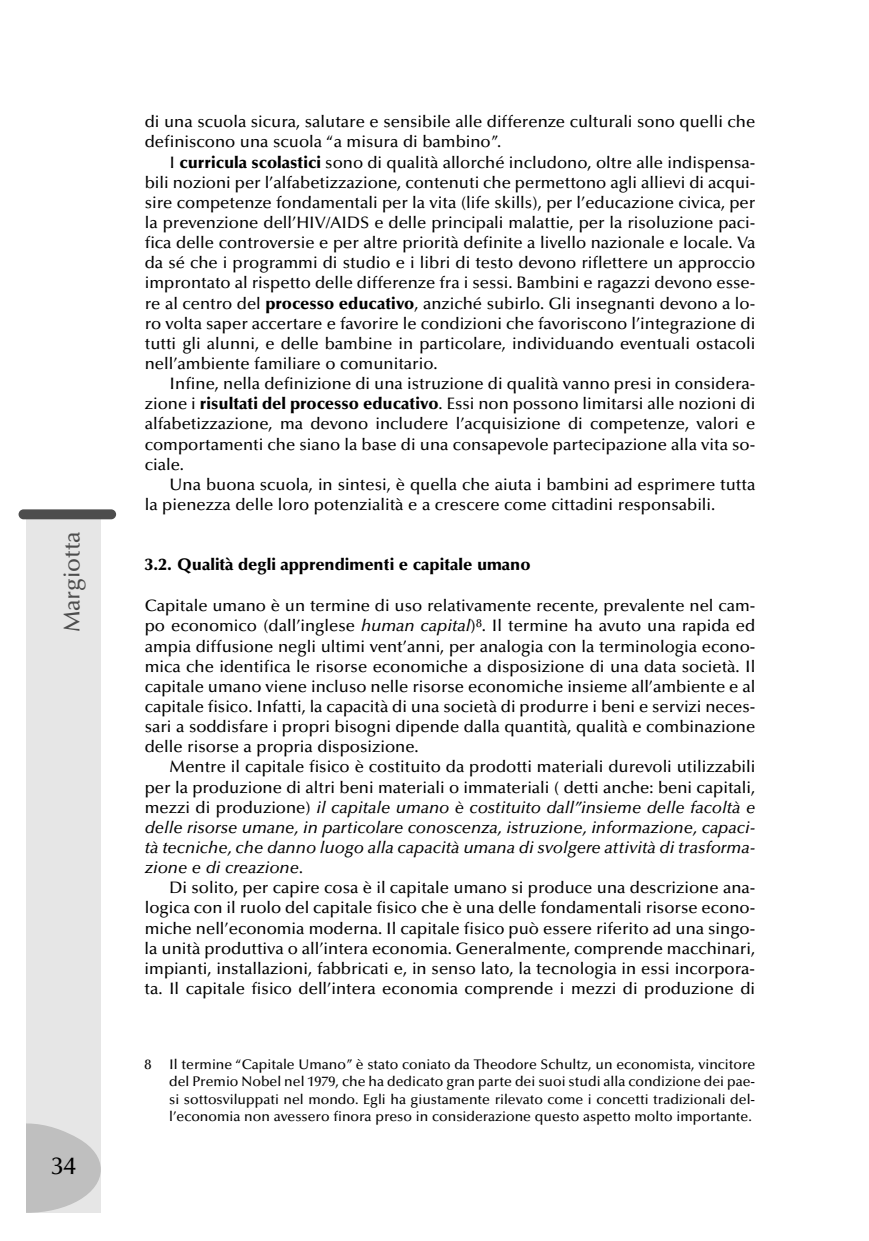
<style>
.page{position:relative;width:869px;height:1241px;background:#fff}
.page>*{position:absolute;margin:0;border:0;box-sizing:border-box;transform-origin:0 0}
.t1{font:500 24.5px "Optima";color:#000}
.t2{font:500 22.75px "Optima";color:#4d4d4d}
.t3{font:500 16.62px "Optima";color:#000}
.t4{font:italic 500 16.62px "Optima";color:#000}
.t5{font:900 16.62px "Optima";color:#000}
.t6{font:500 14px/17.5px "Optima";color:#000;text-align:justify}
.s1{font-weight:900}
.s2{font-style:italic}
.s3{font-style:normal}
</style>
<div class="page">
<div style="left:27px;top:517px;width:74px;height:695px;background:#e6e6e6"></div>
<div style="left:19px;top:509px;width:97px;height:10px;background:#4d4d4d;border-radius:5px"></div>
<svg style="left:26px;top:1122px;width:75px;height:90px"></svg>
<p class="t2" style="left:63px;top:632px;width:103px;rotate:-90deg">Margiotta</p>
<p class="t1" style="left:52px;top:1156px;width:26px">34</p>
<p class="t3" style="left:145px;top:115px;width:611px">di una scuola sicura, salutare e sensibile alle differenze culturali sono quelli che</p>
<p class="t3" style="left:145px;top:135px;width:358px">definiscono una scuola “a misura di bambino”.</p>
<p class="t3" style="left:169px;top:155px;width:587px">I <span class="s1">curricula scolastici</span> sono di qualità allorché includono, oltre alle indispensa-</p>
<p class="t3" style="left:145px;top:175px;width:611px">bili nozioni per l’alfabetizzazione, contenuti che permettono agli allievi di acqui-</p>
<p class="t3" style="left:145px;top:196px;width:611px">sire competenze fondamentali per la vita (life skills), per l’educazione civica, per</p>
<p class="t3" style="left:145px;top:216px;width:611px">la prevenzione dell’HIV/AIDS e delle principali malattie, per la risoluzione paci-</p>
<p class="t3" style="left:145px;top:236px;width:611px">fica delle controversie e per altre priorità definite a livello nazionale e locale. Va</p>
<p class="t3" style="left:145px;top:256px;width:611px">da sé che i programmi di studio e i libri di testo devono riflettere un approccio</p>
<p class="t3" style="left:145px;top:276px;width:611px">improntato al rispetto delle differenze fra i sessi. Bambini e ragazzi devono esse-</p>
<p class="t3" style="left:145px;top:296px;width:611px">re al centro del <span class="s1">processo educativo</span>, anziché subirlo. Gli insegnanti devono a lo-</p>
<p class="t3" style="left:145px;top:316px;width:611px">ro volta saper accertare e favorire le condizioni che favoriscono l’integrazione di</p>
<p class="t3" style="left:145px;top:337px;width:611px">tutti gli alunni, e delle bambine in particolare, individuando eventuali ostacoli</p>
<p class="t3" style="left:145px;top:357px;width:294px">nell’ambiente familiare o comunitario.</p>
<p class="t3" style="left:169px;top:377px;width:587px">Infine, nella definizione di una istruzione di qualità vanno presi in considera-</p>
<p class="t3" style="left:145px;top:397px;width:611px">zione i <span class="s1">risultati del processo educativo</span>. Essi non possono limitarsi alle nozioni di</p>
<p class="t3" style="left:145px;top:417px;width:611px">alfabetizzazione, ma devono includere l’acquisizione di competenze, valori e</p>
<p class="t3" style="left:145px;top:437px;width:611px">comportamenti che siano la base di una consapevole partecipazione alla vita so-</p>
<p class="t3" style="left:145px;top:457px;width:41px">ciale.</p>
<p class="t3" style="left:169px;top:477px;width:587px">Una buona scuola, in sintesi, è quella che aiuta i bambini ad esprimere tutta</p>
<p class="t3" style="left:145px;top:498px;width:572px">la pienezza delle loro potenzialità e a crescere come cittadini responsabili.</p>
<p class="t5" style="left:145px;top:558px;width:387px">3.2. Qualità degli apprendimenti e capitale umano</p>
<p class="t3" style="left:145px;top:598px;width:611px">Capitale umano è un termine di uso relativamente recente, prevalente nel cam-</p>
<p class="t3" style="left:145px;top:619px;width:611px">po economico (dall’inglese <span class="s2">human capital</span>)<sup>8</sup>. Il termine ha avuto una rapida ed</p>
<p class="t3" style="left:145px;top:639px;width:611px">ampia diffusione negli ultimi vent’anni, per analogia con la terminologia econo-</p>
<p class="t3" style="left:145px;top:659px;width:611px">mica che identifica le risorse economiche a disposizione di una data società. Il</p>
<p class="t3" style="left:145px;top:679px;width:611px">capitale umano viene incluso nelle risorse economiche insieme all’ambiente e al</p>
<p class="t3" style="left:145px;top:699px;width:611px">capitale fisico. Infatti, la capacità di una società di produrre i beni e servizi neces-</p>
<p class="t3" style="left:145px;top:720px;width:611px">sari a soddisfare i propri bisogni dipende dalla quantità, qualità e combinazione</p>
<p class="t3" style="left:145px;top:740px;width:275px">delle risorse a propria disposizione.</p>
<p class="t3" style="left:169px;top:760px;width:587px">Mentre il capitale fisico è costituito da prodotti materiali durevoli utilizzabili</p>
<p class="t3" style="left:145px;top:780px;width:611px">per la produzione di altri beni materiali o immateriali ( detti anche: beni capitali,</p>
<p class="t4" style="left:145px;top:800px;width:611px"><span class="s3">mezzi di produzione)</span> il capitale umano è costituito dall’’insieme delle facoltà e</p>
<p class="t4" style="left:145px;top:820px;width:611px">delle risorse umane, in particolare conoscenza, istruzione, informazione, capaci-</p>
<p class="t4" style="left:145px;top:840px;width:611px">tà tecniche, che danno luogo alla capacità umana di svolgere attività di trasforma-</p>
<p class="t4" style="left:145px;top:860px;width:160px">zione e di creazione.</p>
<p class="t3" style="left:169px;top:881px;width:587px">Di solito, per capire cosa è il capitale umano si produce una descrizione ana-</p>
<p class="t3" style="left:145px;top:901px;width:611px">logica con il ruolo del capitale fisico che è una delle fondamentali risorse econo-</p>
<p class="t3" style="left:145px;top:921px;width:611px">miche nell’economia moderna. Il capitale fisico può essere riferito ad una singo-</p>
<p class="t3" style="left:145px;top:941px;width:611px">la unità produttiva o all’intera economia. Generalmente, comprende macchinari,</p>
<p class="t3" style="left:144px;top:961px;width:611px">impianti, installazioni, fabbricati e, in senso lato, la tecnologia in essi incorpora-</p>
<p class="t3" style="left:144px;top:981px;width:611px">ta. Il capitale fisico dell’intera economia comprende i mezzi di produzione di</p>
<p class="t6" style="left:144px;top:1056px;width:8px">8</p>
<p class="t6" style="left:169px;top:1056px;width:587px">Il termine “Capitale Umano” è stato coniato da Theodore Schultz, un economista, vincitore del Premio Nobel nel 1979, che ha dedicato gran parte dei suoi studi alla condizione dei pae&shy;si sottosviluppati nel mondo. Egli ha giustamente rilevato come i concetti tradizionali del&shy;l’economia non avessero finora preso in considerazione questo aspetto molto importante.</p>
</div>
